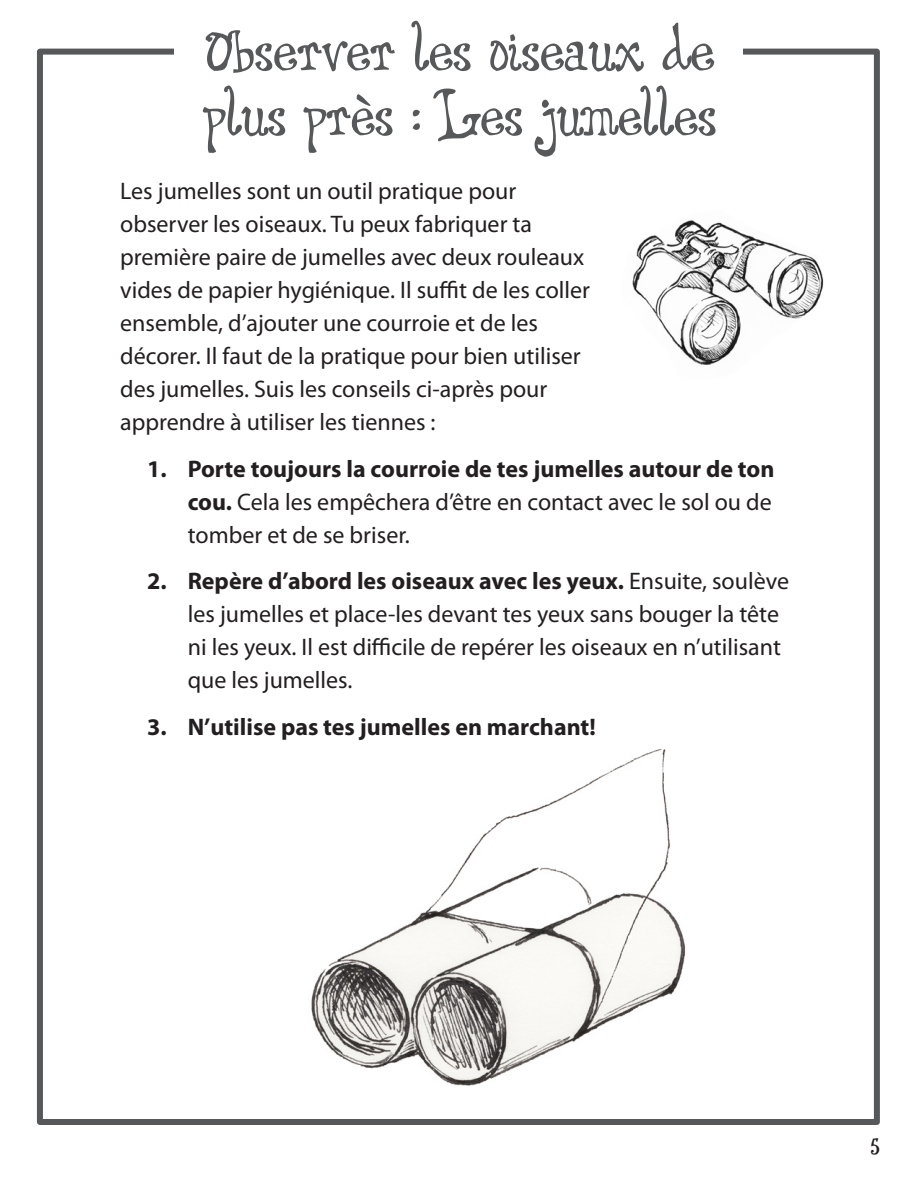
<style>
.page{position:relative;width:918px;height:1188px;background:#fff}
.page>*{position:absolute;margin:0;border:0;box-sizing:border-box;transform-origin:0 0}
.t1{font:54px/64.8px "Dingle Berries";color:#57585a}
.t2{font:24px/33px "Myriad Pro";color:#231f20}
.t3{font:700 24px "Myriad Pro";color:#231f20}
.t4{font:24px "Dingle Berries";color:#231f20}
.s1{font-weight:700}
</style>
<div class="page">
<div style="left:37px;top:49px;width:843px;height:1076px;border:6px solid #57585a"></div>
<div style="left:174px;top:39px;width:568px;height:23px;background:#fff"></div>
<img style="left:632px;top:220px;width:192px;height:145px">
<img style="left:311px;top:748px;width:375px;height:338px">
<p class="t1" style="left:204px;top:22px;width:514px">Observer les oiseaux de plus pres : Les jumelles</p>
<p class="t2" style="left:120px;top:174px;width:471px">Les jumelles sont un outil pratique pour observer les oiseaux. Tu peux fabriquer ta première paire de jumelles avec deux rouleaux vides de papier hygiénique. Il suffit de les coller ensemble, d’ajouter une courroie et de les décorer. Il faut de la pratique pour bien utiliser des jumelles. Suis les conseils ci-après pour apprendre à utiliser les tiennes :</p>
<p class="t2" style="left:188px;top:452px;width:588px;text-align:justify;text-indent:-40px"><span class="s1">1. Porte toujours la courroie de tes jumelles autour de ton cou.</span> Cela les empêchera d’être en contact avec le sol ou de tomber et de se briser.</p>
<p class="t2" style="left:188px;top:564px;width:603px;text-indent:-40px"><span class="s1">2. Repère d’abord les oiseaux avec les yeux.</span> Ensuite, soulève les jumelles et place-les devant tes yeux sans bouger la tête ni les yeux. Il est difficile de repérer les oiseaux en n’utilisant que les jumelles.</p>
<p class="t3" style="left:147px;top:711px;width:450px">3. N’utilise pas tes jumelles en marchant!</p>
<p class="t4" style="left:871px;top:1131px;width:11px">5</p>
</div>
